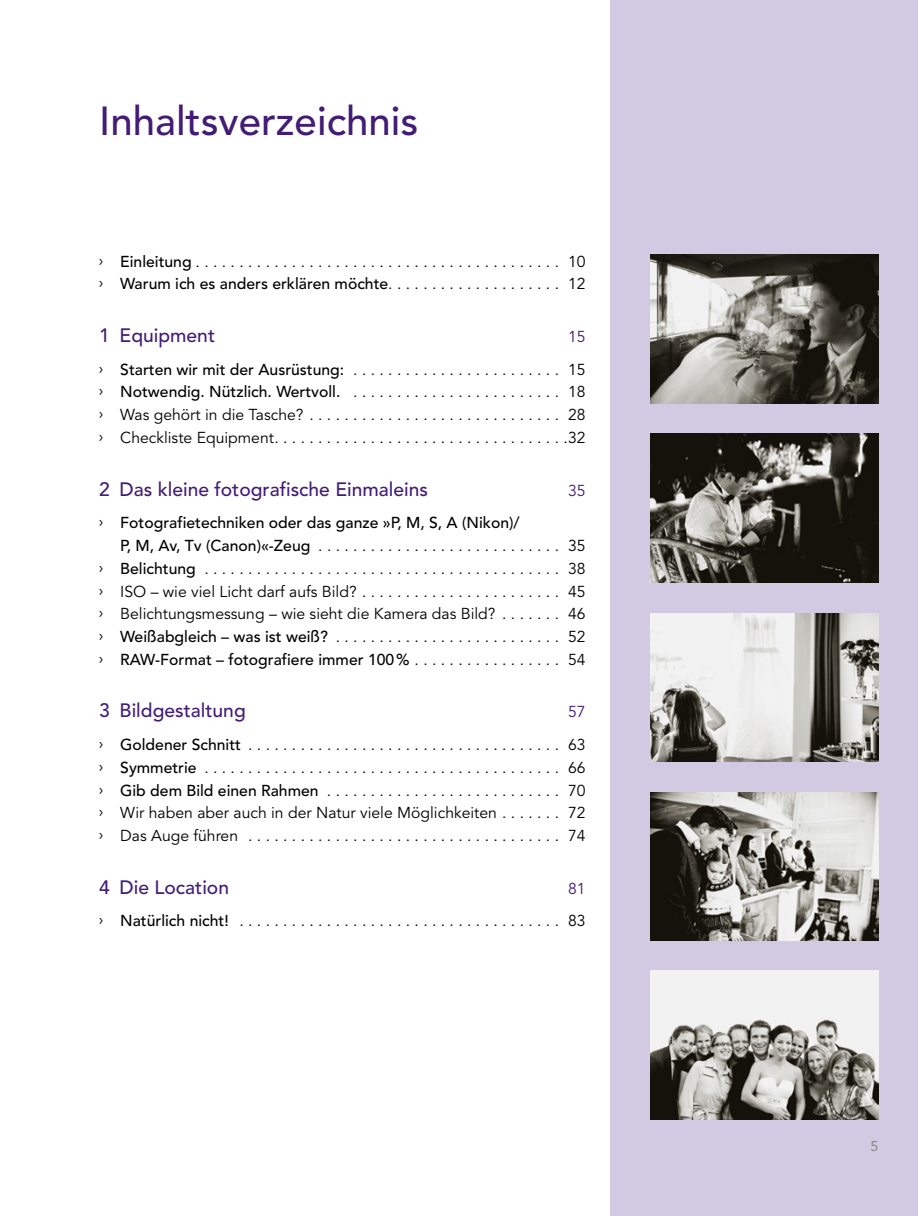
<style>
.page{position:relative;width:918px;height:1216px;background:#fff}
.page>*{position:absolute;margin:0;border:0;box-sizing:border-box;transform-origin:0 0}
.t1{font:500 40.25px "Avenir LT Pro";color:#431d75}
.t2{font:500 19.25px "Avenir LT Pro";color:#431d75}
.t3{font:15.75px/22.8px "Avenir LT Pro";color:#000;text-align:justify}
.t4{font:500 15.75px/32.7px "Avenir LT Pro";color:#000;text-align:right}
.t5{font:15.75px "Avenir LT Pro";color:#431d75}
.t6{font:14px "Avenir LT Pro";color:#868786}
.s1{font-family:"Myriad Pro"}
.s2{font-weight:500}
.s3{font-weight:400;color:#431d75}
.s4{font-family:"Myriad Pro";font-weight:400}
.s5{font-weight:400}
.s6{color:#431d75}
</style>
<div class="page">
<div style="left:610px;top:1px;width:307px;height:1214px;background:#d2cae3"></div>
<img style="left:650px;top:792px;width:228px;height:148px">
<img style="left:650px;top:613px;width:228px;height:148px">
<img style="left:650px;top:255px;width:228px;height:148px">
<img style="left:650px;top:970px;width:228px;height:149px">
<img style="left:650px;top:434px;width:228px;height:148px">
<h1 class="t1" style="left:99px;top:97px;width:321px">Inhaltsverzeichnis</h1>
<p class="t3" style="left:99px;top:250px;width:488px"><span class="s1">›</span> <span class="s2">Einleitung</span> .......................................... 10 <span class="s1">›</span> <span class="s2">Warum ich es anders erklären möchte</span> . . . . . . . . . . . . . . . . . . . . 12</p>
<p class="t2" style="left:99px;top:324px;width:117px">1 Equipment</p>
<p class="t4" style="left:99px;top:320px;width:488px"><span class="s3">15<br></span><span class="s4">›</span> Starten wir mit der Ausrüstung: <span class="s5">........................ 15</span></p>
<p class="t3" style="left:99px;top:381px;width:488px"><span class="s1">›</span> <span class="s2">Notwendig. Nützlich. Wertvoll.</span> . . . . . . . . . . . . . . . . . . . . . . . . 18 <span class="s1">›</span> Was gehört in die Tasche? ............................. 28 <span class="s1">›</span> Checkliste Equipment ..................................32</p>
<p class="t2" style="left:99px;top:477px;width:330px">2 Das kleine fotografische Einmaleins</p>
<p class="t5" style="left:568px;top:480px;width:19px">35</p>
<p class="t4" style="left:99px;top:506px;width:422px"><span class="s4">›</span> Fotografietechniken oder das ganze »P, M, S, A (Nikon)/</p>
<p class="t3" style="left:120px;top:534px;width:467px"><span class="s2">P, M, Av, Tv (Canon)«-Zeug</span> ............................ 35</p>
<p class="t3" style="left:99px;top:557px;width:488px"><span class="s1">›</span> <span class="s2">Belichtung</span> ......................................... 38</p>
<p class="t3" style="left:99px;top:580px;width:488px"><span class="s1">›</span> ISO – wie viel Licht darf aufs Bild? ....................... 45</p>
<p class="t3" style="left:99px;top:602px;width:488px"><span class="s1">›</span> Belichtungsmessung – wie sieht die Kamera das Bild? . . . . . . . 46</p>
<p class="t3" style="left:99px;top:625px;width:488px"><span class="s1">›</span> <span class="s2">Weißabgleich – was ist weiß?</span> .......................... 52</p>
<p class="t4" style="left:99px;top:643px;width:488px"><span class="s4">›</span> RAW-Format – fotografiere immer 100% <span class="s5">. . . . . . . . . . . . . . . . . 54</span></p>
<p class="t2" style="left:99px;top:699px;width:148px">3 Bildgestaltung</p>
<p class="t3" style="left:99px;top:695px;width:488px;line-height:32.7px;text-align:right"><span class="s6">57<br></span><span class="s1">›</span> <span class="s2">Goldener Schnitt</span> .................................... 63</p>
<p class="t3" style="left:99px;top:756px;width:488px"><span class="s1">›</span> <span class="s2">Symmetrie</span> ......................................... 66 <span class="s1">›</span> <span class="s2">Gib dem Bild einen Rahmen</span> ........................... 70 <span class="s1">›</span> Wir haben aber auch in der Natur viele Möglichkeiten . . . . . . . 72 <span class="s1">›</span> Das Auge führen .................................... 74</p>
<p class="t2" style="left:99px;top:875px;width:131px">4 Die Location</p>
<p class="t3" style="left:99px;top:872px;width:488px;line-height:32.7px;text-align:right"><span class="s6">81<br></span><span class="s1">›</span> <span class="s2">Natürlich nicht!</span> ..................................... 83</p>
<p class="t6" style="left:870px;top:1137px;width:9px">5</p>
</div>
